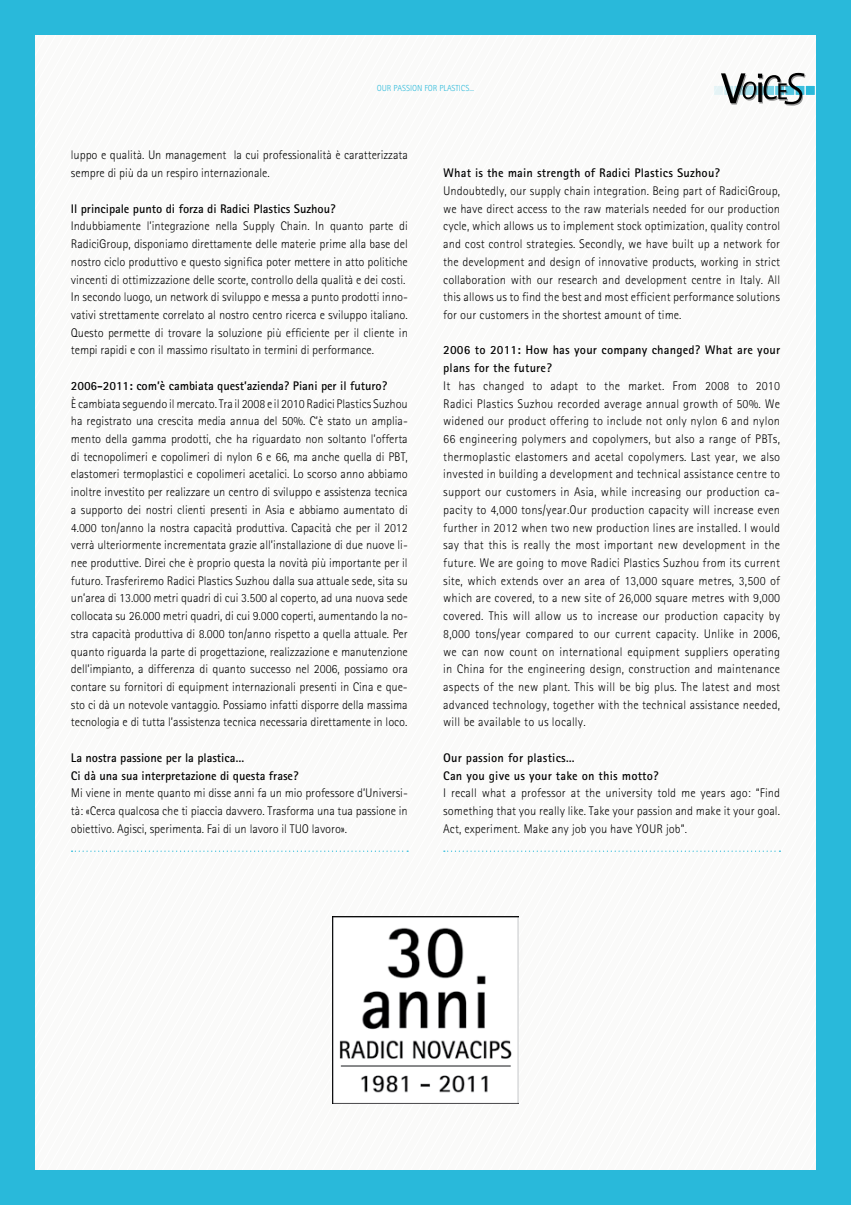
<style>
.page{position:relative;width:851px;height:1205px;background:#fff}
.page>*{position:absolute;margin:0;border:0;box-sizing:border-box;transform-origin:0 0}
.t1{font:300 12.5px/17.8px "Radici Group";color:#000;text-align:justify}
.t2{font:800 12.5px/17.8px "Radici Group";color:#000}
.t3{font:800 12.5px/17.8px "Radici Group";letter-spacing:.02em;color:#000}
.t4{font:300 8.75px "Radici Group";color:#29b9da}
</style>
<div class="page">
<div style="left:0;top:0;width:850px;height:1205px;background:#29b9da"></div>
<div style="left:416px;top:35px;width:18px;height:1134px;background:#fafaf9"></div>
<div style="left:434px;top:35px;width:10px;height:1134px;background:#fafaf9"></div>
<div style="left:35px;top:35px;width:373px;height:1134px;background:#fafaf9"></div>
<div style="left:444px;top:35px;width:371px;height:1134px;background:#fafaf9"></div>
<img style="left:332px;top:916px;width:187px;height:187px">
<p class="t4" style="left:377px;top:83px;width:99px">OUR PASSION FOR PLASTICS...</p>
<p class="t1" style="left:71px;top:146px;width:338px">luppo e qualità. Un management la cui professionalità è caratterizzata sempre di più da un respiro internazionale.</p>
<p class="t2" style="left:71px;top:199px;width:266px">Il principale punto di forza di Radici Plastics Suzhou?</p>
<p class="t1" style="left:71px;top:217px;width:338px;text-align:left">Indubbiamente l’integrazione nella Supply Chain. In quanto parte di RadiciGroup, disponiamo direttamente delle materie prime alla base del nostro ciclo produttivo e questo significa poter mettere in atto politiche vincenti di ottimizzazione delle scorte, controllo della qualità e dei costi.<br>In secondo luogo, un network di sviluppo e messa a punto prodotti inno&shy;vativi strettamente correlato al nostro centro ricerca e sviluppo italiano.<br>Questo permette di trovare la soluzione più efficiente per il cliente in tempi rapidi e con il massimo risultato in termini di performance.</p>
<p class="t2" style="left:71px;top:376px;width:318px">2006-2011: com’è cambiata quest’azienda? Piani per il futuro?</p>
<p class="t1" style="left:71px;top:394px;width:338px">È cambiata seguendo il mercato. Tra il 2008 e il 2010 Radici Plastics Suzhou ha registrato una crescita media annua del 50%. C’è stato un amplia&shy;mento della gamma prodotti, che ha riguardato non soltanto l’offerta di tecnopolimeri e copolimeri di nylon 6 e 66, ma anche quella di PBT, elastomeri termoplastici e copolimeri acetalici. Lo scorso anno abbiamo inoltre investito per realizzare un centro di sviluppo e assistenza tecnica a supporto dei nostri clienti presenti in Asia e abbiamo aumentato di 4.000 ton/anno la nostra capacità produttiva. Capacità che per il 2012 verrà ulteriormente incrementata grazie all’installazione di due nuove li&shy;nee produttive. Direi che è proprio questa la novità più importante per il futuro. Trasferiremo Radici Plastics Suzhou dalla sua attuale sede, sita su un’area di 13.000 metri quadri di cui 3.500 al coperto, ad una nuova sede collocata su 26.000 metri quadri, di cui 9.000 coperti, aumentando la no&shy;stra capacità produttiva di 8.000 ton/anno rispetto a quella attuale. Per quanto riguarda la parte di progettazione, realizzazione e manutenzione dell’impianto, a differenza di quanto successo nel 2006, possiamo ora contare su fornitori di equipment internazionali presenti in Cina e que&shy;sto ci dà un notevole vantaggio. Possiamo infatti disporre della massima tecnologia e di tutta l’assistenza tecnica necessaria direttamente in loco.</p>
<p class="t2" style="left:71px;top:748px;width:229px">La nostra passione per la plastica…<br>Ci dà una sua interpretazione di questa frase?</p>
<p class="t1" style="left:71px;top:784px;width:338px">Mi viene in mente quanto mi disse anni fa un mio professore d’Universi&shy;tà: «Cerca qualcosa che ti piaccia davvero. Trasforma una tua passione in obiettivo. Agisci, sperimenta. Fai di un lavoro il TUO lavoro».</p>
<p class="t3" style="left:443px;top:164px;width:278px">What is the main strength of Radici Plastics Suzhou?</p>
<p class="t1" style="left:443px;top:182px;width:338px">Undoubtedly, our supply chain integration. Being part of RadiciGroup, we have direct access to the raw materials needed for our production cycle, which allows us to implement stock optimization, quality control and cost control strategies. Secondly, we have built up a network for the development and design of innovative products, working in strict collaboration with our research and development centre in Italy. All this allows us to find the best and most efficient performance solutions for our customers in the shortest amount of time.</p>
<p class="t3" style="left:443px;top:341px;width:338px">2006 to 2011: How has your company changed? What are your plans for the future?</p>
<p class="t1" style="left:443px;top:377px;width:338px">It has changed to adapt to the market. From 2008 to 2010<br>Radici Plastics Suzhou recorded average annual growth of 50%. We widened our product offering to include not only nylon 6 and nylon 66 engineering polymers and copolymers, but also a range of PBTs, thermoplastic elastomers and acetal copolymers. Last year, we also invested in building a development and technical assistance centre to support our customers in Asia, while increasing our production ca&shy;pacity to 4,000 tons/year.Our production capacity will increase even further in 2012 when two new production lines are installed. I would say that this is really the most important new development in the future. We are going to move Radici Plastics Suzhou from its current site, which extends over an area of 13,000 square metres, 3,500 of which are covered, to a new site of 26,000 square metres with 9,000 covered. This will allow us to increase our production capacity by 8,000 tons/year compared to our current capacity. Unlike in 2006, we can now count on international equipment suppliers operating in China for the engineering design, construction and maintenance aspects of the new plant. This will be big plus. The latest and most advanced technology, together with the technical assistance needed, will be available to us locally.</p>
<p class="t3" style="left:443px;top:748px;width:217px">Our passion for plastics…<br>Can you give us your take on this motto?</p>
<p class="t1" style="left:443px;top:784px;width:338px">I recall what a professor at the university told me years ago: “Find something that you really like. Take your passion and make it your goal.<br>Act, experiment. Make any job you have YOUR job”.</p>
</div>
